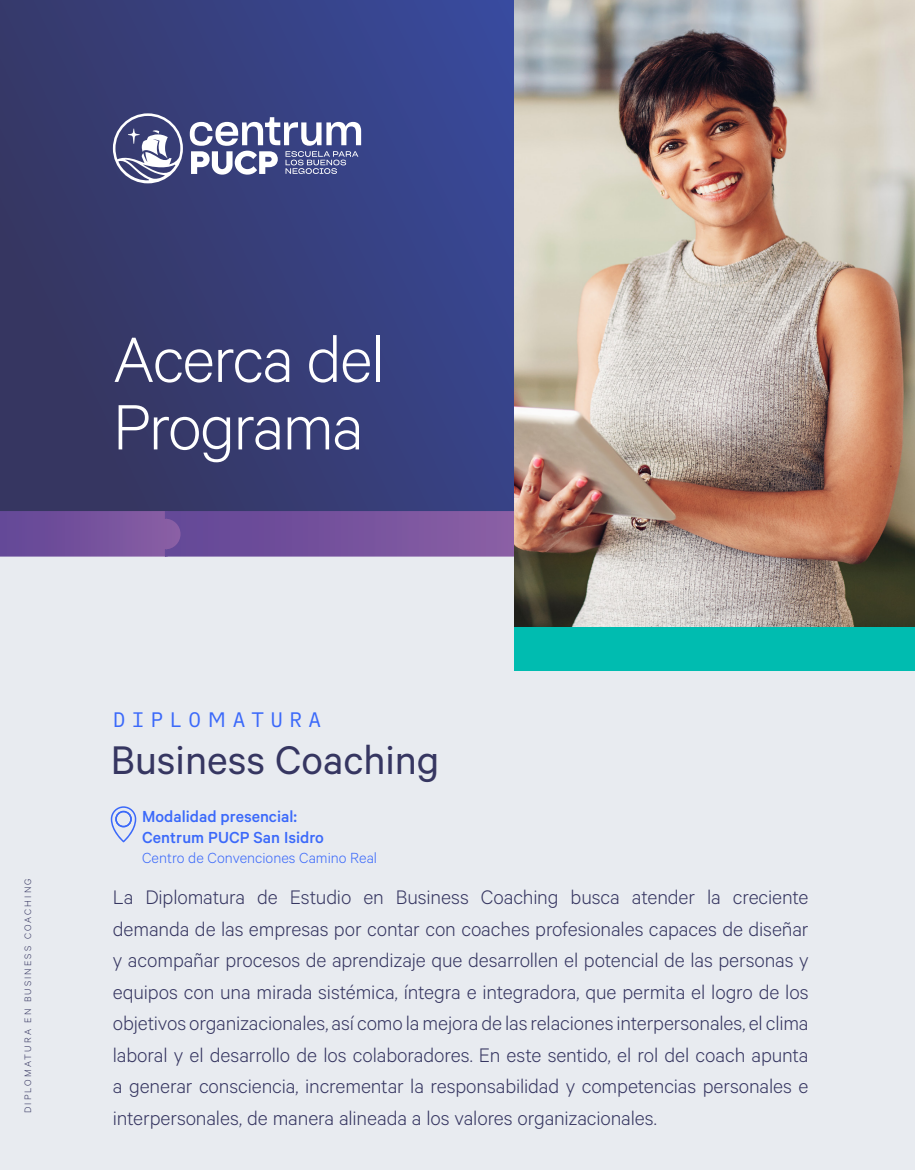
<style>
.page{position:relative;width:915px;height:1170px;background:#fff}
.page>*{position:absolute;margin:0;border:0;box-sizing:border-box;transform-origin:0 0}
.t1{font:300 72px/67.5px "Calibre";letter-spacing:-.025em;color:#fff}
.t2{font:45px "Calibre";color:#363661}
.t3{font:300 22.05px/31.5px "Calibre";letter-spacing:-.005em;color:#363661;text-align:justify}
.t4{font:21px "i A Writer Duospace";letter-spacing:.3em;color:#3b69fa}
.t5{font:500 18px/21.6px "Calibre";color:#3b69fa}
.t6{font:300 16.5px "Calibre";color:#3b69fa}
.t7{font:300 10.5px "Calibre";letter-spacing:.2em;color:#363661}
</style>
<div class="page">
<svg style="left:0;top:0;width:514px;height:511px;background:#363e79"></svg>
<div style="left:0;top:556px;width:914px;height:613px;background:#e8ebf0"></div>
<div style="left:514px;top:626px;width:400px;height:44px;background:#00bcb0"></div>
<svg style="left:0;top:511px;width:514px;height:45px;background:#75529d"></svg>
<img style="left:514px;top:0;width:400px;height:626px">
<svg style="left:113px;top:113px;width:70px;height:70px"></svg>
<svg style="left:190px;top:117px;width:171px;height:58px"></svg>
<svg style="left:111px;top:806px;width:25px;height:36px"></svg>
<h1 class="t1" style="left:113px;top:322px;width:273px">Acerca del<br>Programa</h1>
<p class="t7" style="left:22px;top:1113px;width:236px;rotate:-90deg">DIPLOMATURA EN BUSINESS COACHING</p>
<p class="t4" style="left:113px;top:703px;width:209px">DIPLOMATURA</p>
<h2 class="t2" style="left:111px;top:733px;width:330px">Business Coaching</h2>
<p class="t5" style="left:142px;top:804px;width:183px">Modalidad presencial:<br>Centrum PUCP San Isidro</p>
<p class="t6" style="left:142px;top:848px;width:236px">Centro de Convenciones Camino Real</p>
<p class="t3" style="left:113px;top:880px;width:697px">La Diplomatura de Estudio en Business Coaching busca atender la creciente demanda de las empresas por contar con coaches profesionales capaces de diseñar y acompañar procesos de aprendizaje que desarrollen el potencial de las personas y equipos con una mirada sistémica, íntegra e integradora, que permita el logro de los objetivos organizacionales, así como la mejora de las relaciones interpersonales, el clima laboral y el desarrollo de los colaboradores. En este sentido, el rol del coach apunta a generar consciencia, incrementar la responsabilidad y competencias personales e interpersonales, de manera alineada a los valores organizacionales.</p>
</div>
